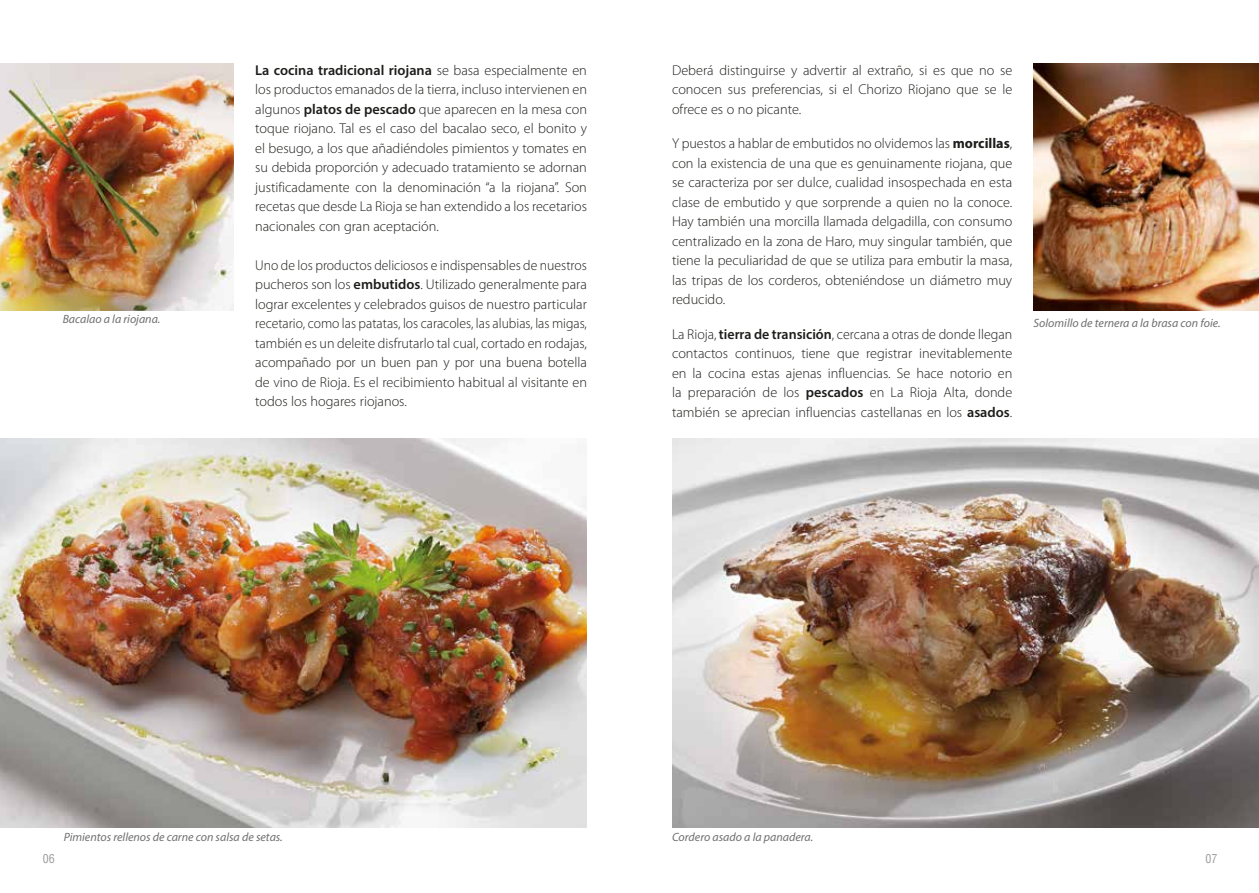
<style>
.page{position:relative;width:1259px;height:893px;background:#fff}
.page>*{position:absolute;margin:0;border:0;box-sizing:border-box;transform-origin:0 0}
.t1{font:300 14.25px/19.5px "Myriad Pro";color:#1d1d1b;text-align:justify}
.t2{font:300 14.25px/19.5px "Myriad Pro";color:#1d1d1b;text-align:justify;scale:.96 1}
.t3{font:italic 12px "Myriad Pro";color:#706f6f}
.t4{font:condensed 12px "Swiss 721 BT";color:#9d9d9c}
.s1{font-weight:600}
.s2{font-weight:700}
</style>
<div class="page">
<img style="left:0;top:438px;width:587px;height:389px">
<img style="left:1033px;top:64px;width:226px;height:246px">
<img style="left:672px;top:438px;width:587px;height:389px">
<img style="left:0;top:64px;width:234px;height:246px">
<p class="t1" style="left:255px;top:60px;width:333px"><span class="s1">La cocina tradicional riojana</span> se basa especialmente en los productos emanados de la tierra, incluso intervienen en algunos <span class="s1">platos de pescado</span> que aparecen en la mesa con toque riojano. Tal es el caso del bacalao seco, el bonito y el besugo, a los que añadiéndoles pimientos y tomates en su debida proporción y adecuado tratamiento se adornan justificadamente con la denominación “a la riojana”. Son recetas que desde La Rioja se han extendido a los recetarios nacionales con gran aceptación.</p>
<p class="t2" style="left:255px;top:255px;width:347px">Uno de los productos deliciosos e indispensables de nuestros pucheros son los <span class="s1">embutidos</span>. Utilizado generalmente para lograr excelentes y celebrados guisos de nuestro particular recetario, como las patatas, los caracoles, las alubias, las migas, también es un deleite disfrutarlo tal cual, cortado en rodajas, acompañado por un buen pan y por una buena botella de vino de Rioja. Es el recibimiento habitual al visitante en todos los hogares riojanos.</p>
<p class="t1" style="left:672px;top:60px;width:342px">Deberá distinguirse y advertir al extraño, si es que no se conocen sus preferencias, si el Chorizo Riojano que se le ofrece es o no picante.</p>
<p class="t1" style="left:672px;top:133px;width:342px">Y puestos a hablar de embutidos no olvidemos las <span class="s2">morcillas</span>, con la existencia de una que es genuinamente riojana, que se caracteriza por ser dulce, cualidad insospechada en esta clase de embutido y que sorprende a quien no la conoce.<br>Hay también una morcilla llamada delgadilla, con consumo centralizado en la zona de Haro, muy singular también, que tiene la peculiaridad de que se utiliza para embutir la masa, las tripas de los corderos, obteniéndose un diámetro muy reducido.</p>
<p class="t1" style="left:672px;top:324px;width:342px">La Rioja, <span class="s1">tierra de transición</span>, cercana a otras de donde llegan contactos continuos, tiene que registrar inevitablemente en la cocina estas ajenas influencias. Se hace notorio en la preparación de los <span class="s1">pescados</span> en La Rioja Alta, donde también se aprecian influencias castellanas en los <span class="s1">asados</span>.</p>
<p class="t3" style="left:63px;top:312px;width:99px">Bacalao a la riojana.</p>
<p class="t3" style="left:1033px;top:315px;width:189px">Solomillo de ternera a la brasa con foie.</p>
<p class="t3" style="left:64px;top:830px;width:220px">Pimientos rellenos de carne con salsa de setas.</p>
<p class="t3" style="left:672px;top:830px;width:143px">Cordero asado a la panadera.</p>
<p class="t4" style="left:43px;top:851px;width:13px">06</p>
<p class="t4" style="left:1205px;top:852px;width:13px">07</p>
</div>
